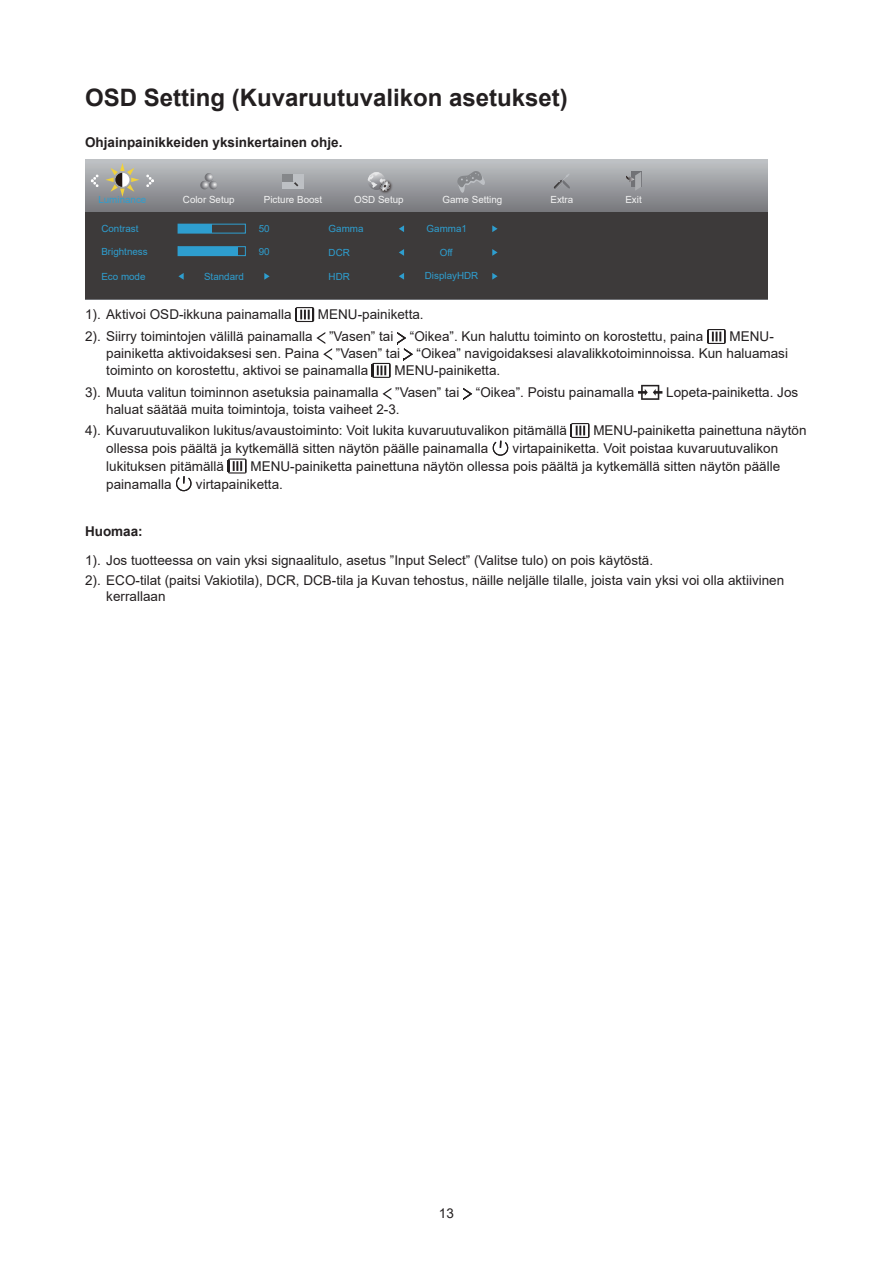
<style>
.page{position:relative;width:893px;height:1263px;background:#fff}
.page>*{position:absolute;margin:0;border:0;box-sizing:border-box;transform-origin:0 0}
.t1{font:700 24px "Arial";color:#231f20}
.t2{font:13.5px/21.9px "Arial";color:#231f20}
.t3{font:700 13.5px "Arial";color:#231f20}
.t4{font:9.75px "Arial";color:#2e9ecf}
.t5{font:9.75px "Arial";color:#f3f3f3}
</style>
<div class="page">
<svg style="left:85px;top:160px;width:683px;height:52px;background:#999b9f"></svg>
<div style="left:85px;top:212px;width:683px;height:87px;background:#3d3a3a"></div>
<svg style="left:91px;top:174px;width:8px;height:13px"></svg>
<svg style="left:146px;top:174px;width:8px;height:13px"></svg>
<svg style="left:105px;top:163px;width:34px;height:34px"></svg>
<svg style="left:200px;top:173px;width:18px;height:16px"></svg>
<div style="left:283px;top:174px;width:21px;height:15px;background:#bdc0c4"></div>
<div style="left:283px;top:174px;width:10px;height:7px;background:#85878a"></div>
<img style="left:377px;top:178px;width:18px;height:18px">
<svg style="left:368px;top:172px;width:22px;height:19px"></svg>
<svg style="left:626px;top:172px;width:15px;height:19px"></svg>
<svg style="left:553px;top:173px;width:18px;height:16px"></svg>
<div style="left:178px;top:224px;width:68px;height:9px;border:1px solid #2e9ecf"></div>
<div style="left:178px;top:224px;width:34px;height:9px;background:#2e9ecf"></div>
<div style="left:178px;top:246px;width:68px;height:10px;border:1px solid #2e9ecf"></div>
<div style="left:178px;top:247px;width:59px;height:9px;background:#2e9ecf"></div>
<svg style="left:178px;top:273px;width:6px;height:7px"></svg>
<svg style="left:264px;top:273px;width:6px;height:7px"></svg>
<svg style="left:399px;top:225px;width:5px;height:7px"></svg>
<svg style="left:492px;top:225px;width:6px;height:7px"></svg>
<svg style="left:399px;top:249px;width:5px;height:7px"></svg>
<svg style="left:492px;top:249px;width:6px;height:7px"></svg>
<svg style="left:399px;top:273px;width:5px;height:7px"></svg>
<svg style="left:492px;top:273px;width:6px;height:7px"></svg>
<svg style="left:457px;top:171px;width:28px;height:22px"></svg>
<svg style="left:295px;top:307px;width:19px;height:15px"></svg>
<svg style="left:707px;top:329px;width:19px;height:15px"></svg>
<svg style="left:316px;top:332px;width:16px;height:28px"></svg>
<svg style="left:397px;top:332px;width:16px;height:28px"></svg>
<svg style="left:372px;top:363px;width:19px;height:15px"></svg>
<svg style="left:382px;top:388px;width:9px;height:12px"></svg>
<svg style="left:463px;top:388px;width:9px;height:12px"></svg>
<svg style="left:638px;top:385px;width:24px;height:15px"></svg>
<svg style="left:571px;top:423px;width:19px;height:15px"></svg>
<svg style="left:492px;top:441px;width:17px;height:15px"></svg>
<svg style="left:228px;top:458px;width:19px;height:15px"></svg>
<svg style="left:176px;top:476px;width:16px;height:15px"></svg>
<h1 class="t1" style="left:85px;top:80px;width:484px">OSD Setting (Kuvaruutuvalikon asetukset)</h1>
<p class="t3" style="left:85px;top:132px;width:259px">Ohjainpainikkeiden yksinkertainen ohje.</p>
<p class="t4" style="left:98px;top:193px;width:50px">Luminance</p>
<p class="t5" style="left:183px;top:193px;width:53px">Color Setup</p>
<p class="t5" style="left:264px;top:193px;width:60px">Picture Boost</p>
<p class="t5" style="left:354px;top:193px;width:51px">OSD Setup</p>
<p class="t5" style="left:550px;top:193px;width:24px">Extra</p>
<p class="t5" style="left:625px;top:193px;width:18px">Exit</p>
<p class="t4" style="left:101px;top:222px;width:39px">Contrast</p>
<p class="t4" style="left:259px;top:222px;width:12px">50</p>
<p class="t4" style="left:101px;top:245px;width:48px">Brightness</p>
<p class="t4" style="left:259px;top:245px;width:12px">90</p>
<p class="t4" style="left:101px;top:270px;width:46px">Eco mode</p>
<p class="t4" style="left:204px;top:270px;width:41px">Standard</p>
<p class="t5" style="left:442px;top:193px;width:62px">Game Setting</p>
<p class="t4" style="left:329px;top:222px;width:36px">Gamma</p>
<p class="t4" style="left:427px;top:222px;width:42px">Gamma1</p>
<p class="t4" style="left:329px;top:246px;width:23px">DCR</p>
<p class="t4" style="left:440px;top:246px;width:14px">Off</p>
<p class="t4" style="left:329px;top:270px;width:23px">HDR</p>
<p class="t4" style="left:425px;top:269px;width:55px">DisplayHDR</p>
<p class="t2" style="left:85px;top:304px;width:208px">1). Aktivoi OSD-ikkuna painamalla</p>
<p class="t2" style="left:85px;top:304px;width:620px;text-indent:233px">MENU-painiketta.<br>2). Siirry toimintojen välillä painamalla ”Vasen” tai “Oikea”. Kun haluttu toiminto on korostettu, paina</p>
<p class="t2" style="left:106px;top:328px;width:683px;line-height:17px;text-indent:623px">MENU&shy;painiketta aktivoidaksesi sen. Paina ”Vasen” tai “Oikea” navigoidaksesi alavalikkotoiminnoissa. Kun haluamasi toiminto on korostettu, aktivoi se painamalla</p>
<p class="t2" style="left:85px;top:359px;width:551px;text-indent:309px">MENU-painiketta.<br>3). Muuta valitun toiminnon asetuksia painamalla ”Vasen” tai “Oikea”. Poistu painamalla</p>
<p class="t2" style="left:666px;top:381px;width:134px">Lopeta-painiketta. Jos</p>
<p class="t2" style="left:85px;top:399px;width:483px;line-height:21.1px;text-indent:21px">haluat säätää muita toimintoja, toista vaiheet 2-3.<br>4). Kuvaruutuvalikon lukitus/avaustoiminto: Voit lukita kuvaruutuvalikon pitämällä</p>
<p class="t2" style="left:593px;top:420px;width:215px">MENU-painiketta painettuna näytön</p>
<p class="t2" style="left:106px;top:437px;width:383px">ollessa pois päältä ja kytkemällä sitten näytön päälle painamalla</p>
<p class="t2" style="left:513px;top:437px;width:267px">virtapainiketta. Voit poistaa kuvaruutuvalikon</p>
<p class="t2" style="left:106px;top:455px;width:119px">lukituksen pitämällä</p>
<p class="t2" style="left:250px;top:455px;width:531px">MENU-painiketta painettuna näytön ollessa pois päältä ja kytkemällä sitten näytön päälle</p>
<p class="t2" style="left:106px;top:473px;width:67px">painamalla</p>
<p class="t2" style="left:196px;top:473px;width:89px">virtapainiketta.</p>
<p class="t3" style="left:85px;top:521px;width:59px">Huomaa:</p>
<p class="t2" style="left:85px;top:550px;width:701px;line-height:20.4px">1). Jos tuotteessa on vain yksi signaalitulo, asetus ”Input Select” (Valitse tulo) on pois käytöstä.<br>2). ECO-tilat (paitsi Vakiotila), DCR, DCB-tila ja Kuvan tehostus, näille neljälle tilalle, joista vain yksi voi olla aktiivinen</p>
<p class="t2" style="left:106px;top:586px;width:61px">kerrallaan</p>
<p class="t2" style="left:439px;top:1202px;width:17px">13</p>
</div>
